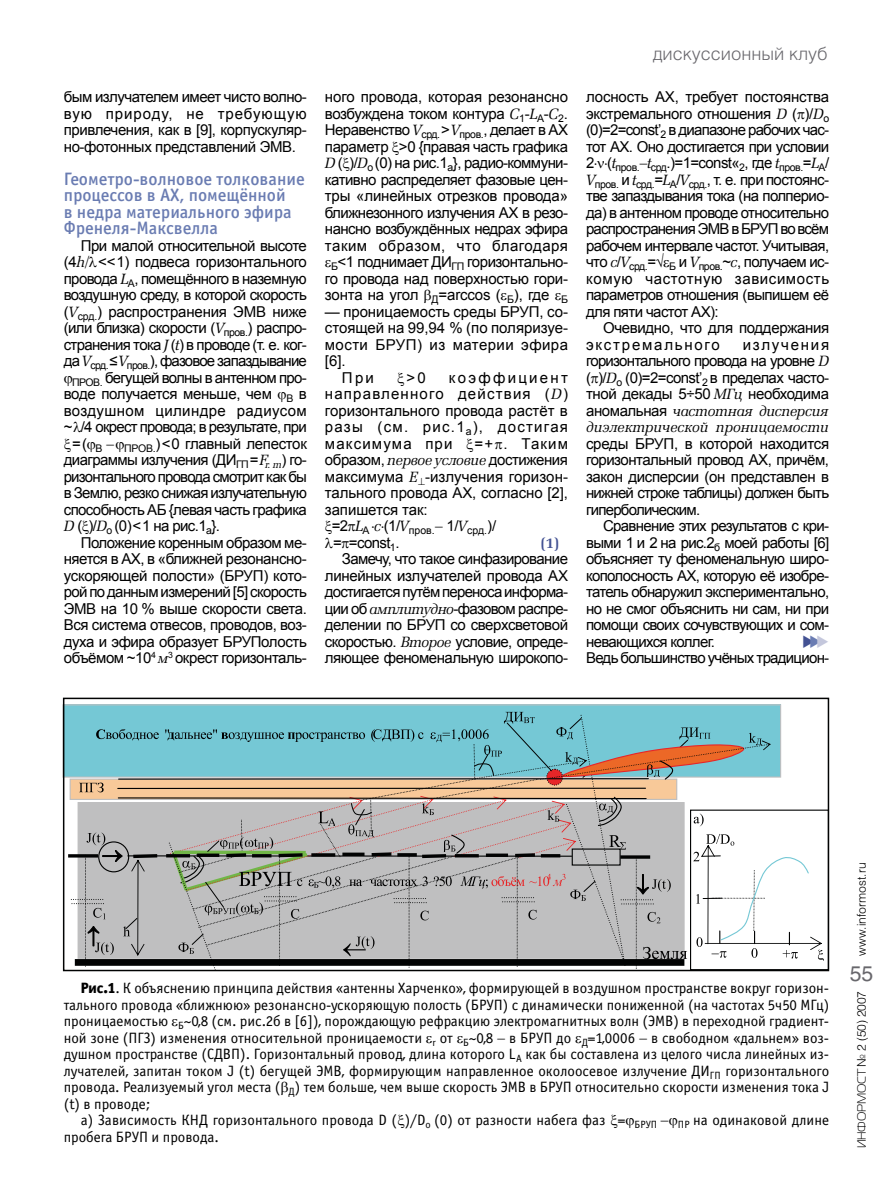
<style>
.page{position:relative;width:893px;height:1191px;background:#fff}
.page>*{position:absolute;margin:0;border:0;box-sizing:border-box;transform-origin:0 0}
.t1{font:21px "Helios";color:#68676c}
.t2{font:18px/16.5px "Officina Sans Medium C";color:#6a7cb2}
.t3{font:300 18px "Helios";color:#68676c}
.t4{font:15px/16.5px "Arial";letter-spacing:-.035em;color:#000;text-align:justify}
.t5{font:15px/16.5px "Officina Sans Book C";color:#000;text-align:justify}
.t6{font:15px "Arial";letter-spacing:-.055em;color:#000}
.t7{font:italic 15px/16.5px "Zapf Elliptical 711 CBT";letter-spacing:-.01em;color:#000}
.t8{font:15px "Arial";letter-spacing:-.015em;color:#000}
.t9{font:15px "Arial";color:#000}
.t10{font:15px "Arial";letter-spacing:-.005em;color:#000}
.t11{font:15px "Arial";letter-spacing:.025em;color:#000}
.t12{font:15px "Arial";letter-spacing:.03em;color:#000}
.t13{font:700 15px "Zapf Elliptical 711 CBT";color:#435293}
.t14{font:15px "Wingdings 3";color:#435293}
.t15{font:300 12px "Helios";color:#000}
.t16{font:10.5px "Arial";color:#000}
.s1{font-family:"Zapf Elliptical 711 CBT";font-style:italic}
.s2{font-family:"Arial";font-style:normal}
.s3{color:#6a7cb2}
.s4{color:#c4c7dc}
.s5{font-family:"Officina Sans Extra Bold C"}
.s6{font-family:"Magistral C";font-weight:400}
</style>
<div class="page">
<div style="left:63px;top:705px;width:718px;height:72px;background:#75c8d5"></div>
<div style="left:62px;top:704px;width:719px;height:73px;border:1px solid #bfbfc0"></div>
<hr style="left:68px;top:854px;width:30px;height:3px;background:#010202">
<svg style="left:71px;top:712px;width:753px;height:259px"></svg>
<p class="t4" style="left:64px;top:89px;width:245px">бым излучателем имеет чисто волно&shy;вую природу, не требующую привлечения, как в [9], корпускуляр&shy;но-фотонных представлений ЭМВ.</p>
<p class="t2" style="left:64px;top:170px;width:243px">Геометро-волновое толкование процессов в АХ, помещённой<br>в недра материального эфира<br>Френеля-Максвелла</p>
<p class="t4" style="left:81px;top:237px;width:228px">При малой относительной высоте</p>
<p class="t4" style="left:64px;top:254px;width:245px">(4<span class="s1">h/</span> &lt;&lt;1) подвеса горизонтального</p>
<p class="t4" style="left:64px;top:270px;width:245px">провода <span class="s1">L</span><sub>A</sub>, помещённого в наземную</p>
<p class="t4" style="left:64px;top:287px;width:245px">воздушную среду, в которой скорость</p>
<p class="t8" style="left:64px;top:301px;width:245px">(<span class="s1">V</span><sub>срд.</sub>) распространения ЭМВ ниже</p>
<p class="t4" style="left:64px;top:320px;width:245px">(или близка) скорости (<span class="s1">V</span><sub>пров.</sub>) распро-</p>
<p class="t4" style="left:64px;top:336px;width:245px">странения тока <span class="s1">J</span> (<span class="s1">t</span>) в проводе (т. е. ког-</p>
<p class="t6" style="left:64px;top:351px;width:245px">да <span class="s1">V</span><sub>срд.</sub>≤<span class="s1">V</span><sub>пров.</sub>), фазовое запаздывание</p>
<p class="t4" style="left:72px;top:369px;width:236px"><sub>ПРОВ.</sub> бегущей волны в антенном про-</p>
<p class="t4" style="left:64px;top:386px;width:245px">воде получается меньше, чем <sub>В</sub> в</p>
<p class="t11" style="left:64px;top:400px;width:245px">воздушном цилиндре радиусом</p>
<p class="t4" style="left:64px;top:419px;width:245px">~ /4 окрест провода; в результате, при</p>
<p class="t4" style="left:72px;top:435px;width:236px">=( <sub>В</sub> − <sub>ПРОВ.</sub>)&lt;0 главный лепесток</p>
<p class="t4" style="left:64px;top:452px;width:245px">диаграммы излучения (ДИ<sub>ГП</sub>=<span class="s1">F</span><sub>r.</sub> <sub>m</sub>) го-</p>
<p class="t6" style="left:64px;top:466px;width:245px">ризонтального провода смотрит как бы</p>
<p class="t4" style="left:64px;top:485px;width:245px">в Землю, резко снижая излучательную</p>
<p class="t4" style="left:64px;top:501px;width:245px">способность АБ {левая часть графика</p>
<p class="t4" style="left:64px;top:518px;width:158px"><span class="s1">D</span> ( )/<span class="s1">D</span><sub>o</sub> (0)&lt;1 на рис.1<sub>а</sub>}.</p>
<p class="t4" style="left:81px;top:534px;width:228px">Положение коренным образом ме-</p>
<p class="t4" style="left:64px;top:551px;width:244px">няется в АХ, в «ближней резонансно-</p>
<p class="t4" style="left:64px;top:567px;width:245px">ускоряющей полости» (БРУП) кото-</p>
<p class="t4" style="left:64px;top:584px;width:245px">рой по данным измерений [5] скорость</p>
<p class="t4" style="left:64px;top:600px;width:245px">ЭМВ на 10 % выше скорости света.</p>
<p class="t4" style="left:64px;top:617px;width:245px">Вся система отвесов, проводов, воз-</p>
<p class="t4" style="left:64px;top:633px;width:245px">духа и эфира образует БРУПолость</p>
<p class="t4" style="left:64px;top:650px;width:245px">объёмом ~10<sup>4</sup> <span class="s1">м</span><sup>3</sup> окрест горизонталь-</p>
<p class="t4" style="left:325px;top:89px;width:245px;text-align:center">ного провода, которая резонансно возбуждена током контура <span class="s1">С</span><sub>1</sub>-<span class="s1">L</span><sub>A</sub>-<span class="s1">С</span><sub>2</sub>.<br>Неравенство <span class="s1">V</span><sub>срд.</sub>&gt;<span class="s1">V</span><sub>пров.</sub>, делает в АХ параметр &gt;0 {правая часть графика <span class="s1">D</span> ( )/<span class="s1">D</span><sub>o</sub> (0) на рис.1<sub>а</sub>}, радио-коммуни&shy;кативно распределяет фазовые цен&shy;тры «линейных отрезков провода» ближнезонного излучения АХ в резо&shy;нансно возбуждённых недрах эфира таким образом, что благодаря <sub>Б</sub>&lt;1 поднимает ДИ<sub>ГП</sub> горизонтально&shy;го провода над поверхностью гори&shy;зонта на угол <sub>Д</sub>=arсcos ( <sub>Б</sub>), где <sub>Б</sub></p>
<p class="t10" style="left:325px;top:301px;width:245px">— проницаемость среды БРУП, со-</p>
<p class="t9" style="left:325px;top:318px;width:245px">стоящей на 99,94 % (по поляризуе-</p>
<p class="t12" style="left:325px;top:334px;width:245px">мости БРУП) из материи эфира</p>
<p class="t4" style="left:325px;top:353px;width:22px">[6].</p>
<p class="t4" style="left:342px;top:369px;width:34px">При</p>
<p class="t4" style="left:406px;top:369px;width:21px">&gt;0</p>
<p class="t4" style="left:325px;top:369px;width:245px;text-indent:124px">коэффициент направленного действия (<span class="s1">D</span>) горизонтального провода растёт в разы (см. рис.1<sub>а</sub>), достигая максимума при</p>
<p class="t4" style="left:325px;top:435px;width:245px;text-indent:150px">=+ . Таким образом, <span class="s1">первое условие</span> достижения максимума <span class="s1">E</span>⊥-излучения горизон&shy;тального провода АХ, согласно [2], запишется так:</p>
<p class="t16" style="left:332px;top:523px;width:166px"><sup>=2</sup> <sup>L</sup>A ⋅<sup>с</sup>⋅<sup>(1/</sup><sup>V</sup>пров.− <sup>1/</sup><sup>V</sup>срд.<sup>)/</sup></p>
<p class="t4" style="left:333px;top:534px;width:68px">= =const<sub>1</sub>.</p>
<p class="t13" style="left:541px;top:534px;width:20px">(1)</p>
<p class="t4" style="left:325px;top:551px;width:245px;text-indent:17px">Замечу, что такое синфазирование линейных излучателей провода АХ достигается путём переноса информа&shy;ции об <span class="s1">амплитудно</span>-фазовом распре&shy;делении по БРУП со сверхсветовой скоростью. <span class="s1">Второе</span> условие, опреде&shy;ляющее феноменальную широкопо-</p>
<p class="t3" style="left:653px;top:43px;width:176px">дискуссионный клуб</p>
<p class="t4" style="left:586px;top:89px;width:245px">лосность АХ, требует постоянства экстремального отношения <span class="s1">D</span> ( )/<span class="s1">D</span><sub>o </sub>(0)=2=const’<sub>2</sub> в диапазоне рабочих час&shy;тот АХ. Оно достигается при условии 2⋅ ⋅(<span class="s1">t</span><sub>пров.</sub>−<span class="s1">t</span><sub>срд</sub>.)=1=const«<sub>2</sub>, где <span class="s1">t</span><sub>пров.</sub>=<span class="s1">L</span><sub>A</sub>/ <span class="s1">V</span><sub>пров.</sub> и <span class="s1">t</span><sub>срд.</sub>=<span class="s1">L</span><sub>A</sub>/<span class="s1">V</span><sub>срд.</sub>, т. е. при постоянс&shy;тве запаздывания тока (на полперио&shy;да) в антенном проводе относительно распространения ЭМВ в БРУП во всём рабочем интервале частот. Учитывая, что <span class="s1">с</span>/<span class="s1">V</span><sub>срд.</sub>=√ <sub>Б</sub> и <span class="s1">V</span><sub>пров.</sub>~<span class="s1">с</span>, получаем ис&shy;комую частотную зависимость параметров отношения (выпишем её для пяти частот АХ):</p>
<p class="t4" style="left:586px;top:320px;width:245px;text-indent:17px">Очевидно, что для поддержания экстремального</p>
<p class="t4" style="left:586px;top:336px;width:245px;text-indent:157px">излучения горизонтального провода на уровне <span class="s1">D </span>( )/<span class="s1">D</span><sub>o</sub> (0)=2=const’<sub>2</sub> в пределах часто&shy;тной декады 5÷50 <span class="s1">МГц</span> необходима</p>
<p class="t7" style="left:586px;top:402px;width:245px"><span class="s2">аномальная</span> частотная дисперсия диэлектрической проницаемости</p>
<p class="t4" style="left:586px;top:435px;width:245px">среды БРУП, в которой находится горизонтальный провод АХ, причём, закон дисперсии (он представлен в нижней строке таблицы) должен быть гиперболическим.</p>
<p class="t4" style="left:586px;top:518px;width:245px;text-indent:17px">Сравнение этих результатов с кри&shy;выми 1 и 2 на рис.2<sub>б</sub> моей работы [6] объясняет ту феноменальную широ&shy;кополосность АХ, которую её изобре&shy;татель обнаружил экспериментально, но не смог объяснить ни сам, ни при помощи своих сочувствующих и сом&shy;невающихся коллег.</p>
<p class="t14" style="left:802px;top:633px;width:29px">◆<span class="s3">◆</span><span class="s4">◆</span></p>
<p class="t4" style="left:586px;top:650px;width:245px">Ведь большинство учёных традицион-</p>
<p class="t5" style="left:64px;top:980px;width:767px;text-indent:17px"><span class="s5">Рис.1</span>. К объяснению принципа действия «антенны Харченко», формирующей в воздушном пространстве вокруг горизон&shy;тального провода «ближнюю» резонансно-ускоряющую полость (БРУП) с динамически пониженной (на частотах 5ч50 МГц) проницаемостью <sub>Б</sub>~0,8 (см. рис.2б в [6]), порождающую рефракцию электромагнитных волн (ЭМВ) в переходной градиент&shy;ной зоне (ПГЗ) изменения относительной проницаемости <sub>r</sub> от <sub>Б</sub>~0,8 − в БРУП до <sub>Д</sub>=1,0006 − в свободном «дальнем» воз&shy;душном пространстве (СДВ П). Горизонтальный провод, длина которого L<sub>A</sub> как бы составлена из целого числа линейных из&shy;лучателей, запитан током J (t) бегущей ЭМВ, формирующим направленное околоосевое излучение ДИ<sub>ГП</sub> горизонтального провода. Реализуемый угол места ( <sub>Д</sub>) тем больше, чем выше скорость ЭМВ в БРУП относительно скорости изменения тока J (t) в проводе;</p>
<p class="t5" style="left:64px;top:1112px;width:767px;text-indent:17px">а) Зависимость КНД горизонтального провода D ( )/D<sub>o</sub> (0) от разности набега фаз = <sub>БРУП</sub> − <sub>ПР</sub> на одинаковой длине пробега БРУП и провода.</p>
<p class="t15" style="left:854px;top:955px;width:94px;rotate:-90deg">www.informost.ru</p>
<h1 class="t1" style="left:850px;top:961px;width:25px">55</h1>
<p class="t15" style="left:854px;top:1148px;width:159px;rotate:-90deg"><span class="s6">ИНФОРМОСТ</span> № 2 (50) 2007</p>
</div>
